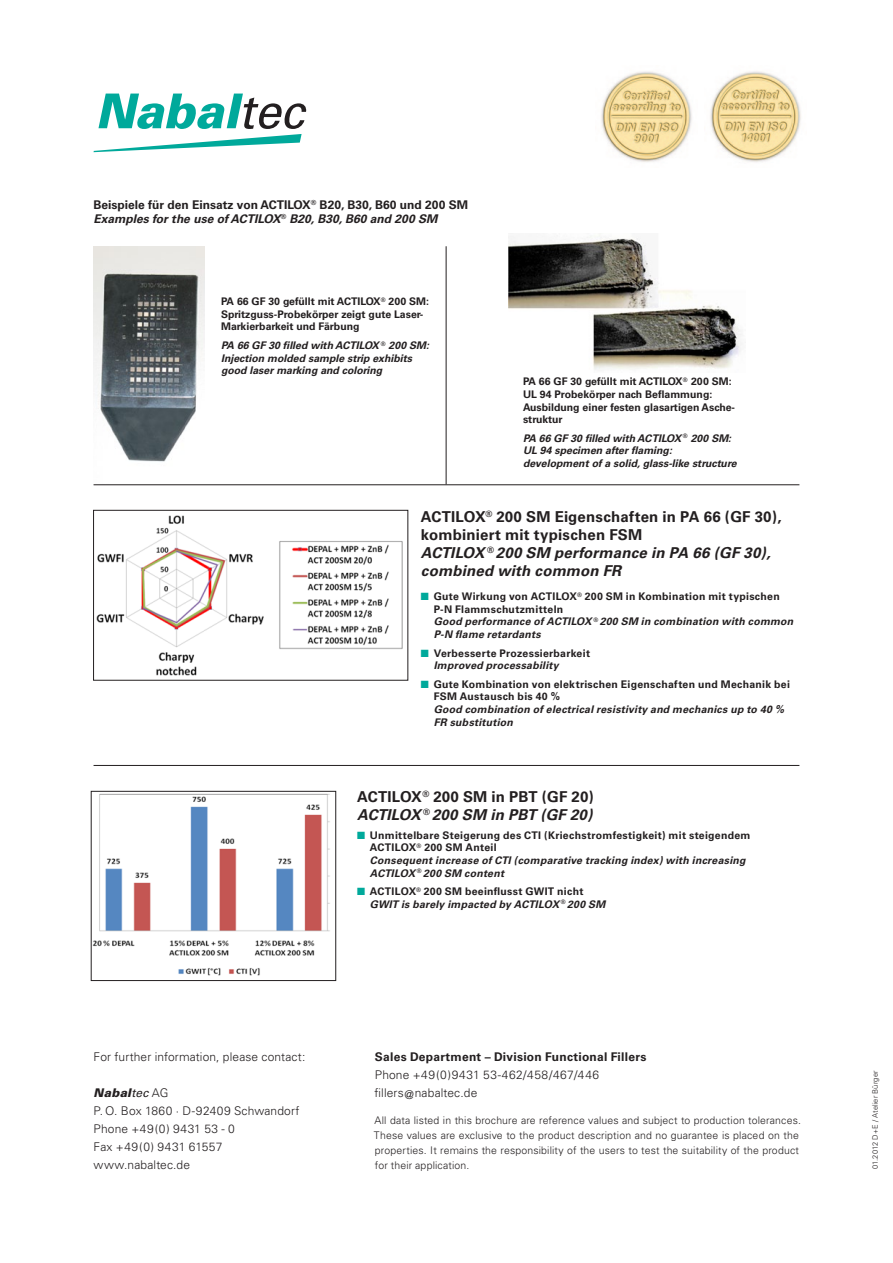
<style>
.page{position:relative;width:893px;height:1263px;background:#fff}
.page>*{position:absolute;margin:0;border:0;box-sizing:border-box;transform-origin:0 0}
.t1{font:700 15px "Univers";letter-spacing:.01em;color:#231f20}
.t2{font:italic 700 15px/18px "Univers";letter-spacing:.01em;color:#231f20}
.t3{font:300 12px "Univers";letter-spacing:.01em;color:#231f20}
.t4{font:700 12px "Univers";letter-spacing:.005em;color:#231f20}
.t5{font:italic 700 12px "Univers";color:#231f20}
.t6{font:300 12px "Univers";letter-spacing:.04em;color:#231f20}
.t7{font:italic 900 12px "Univers";letter-spacing:.02em;color:#231f20}
.t8{font:italic 700 10.5px/12.6px "Univers";letter-spacing:.015em;color:#231f20}
.t9{font:700 10.5px/12.6px "Univers";letter-spacing:.02em;color:#231f20}
.t10{font:300 10.5px/15px "Univers";letter-spacing:.015em;color:#231f20}
.t11{font:700 10.5px/12.6px "Univers";color:#231f20}
.t12{font:300 7.5px "Univers";letter-spacing:.015em;color:#231f20}
.s1{color:#00a99b}
.s2{font-weight:400}
.s3{font-weight:300;font-style:normal}
</style>
<div class="page">
<svg style="left:94px;top:94px;width:213px;height:58px"></svg>
<img style="left:601px;top:71px;width:91px;height:91px">
<img style="left:710px;top:71px;width:91px;height:91px">
<img style="left:509px;top:235px;width:233px;height:135px">
<img style="left:94px;top:247px;width:110px;height:215px">
<img style="left:93px;top:793px;width:237px;height:183px">
<div style="left:91px;top:791px;width:245px;height:190px;border:1px solid #231f20"></div>
<img style="left:96px;top:515px;width:307px;height:161px">
<div style="left:93px;top:510px;width:315px;height:170px;border:1px solid #231f20"></div>
<hr style="left:94px;top:765px;width:705px;height:1px;background:#231f20">
<hr style="left:94px;top:484px;width:705px;height:1px;background:#231f20">
<hr style="left:446px;top:246px;width:1px;height:238px;background:#231f20">
<p class="t4" style="left:94px;top:198px;width:376px">Beispiele für den Einsatz von ACTILOX<sup>®</sup> B20, B30, B60 und 200 SM</p>
<p class="t5" style="left:94px;top:212px;width:345px">Examples for the use of ACTILOX<sup>®</sup> B20, B30, B60 and 200 SM</p>
<p class="t11" style="left:221px;top:295px;width:209px">PA 66 GF 30 gefüllt mit ACTILOX<sup>®</sup> 200 SM:</p>
<p class="t11" style="left:221px;top:308px;width:204px">Spritzguss-Probekörper zeigt gute Laser-<br>Markierbarkeit und Färbung</p>
<p class="t8" style="left:221px;top:339px;width:209px">PA 66 GF 30 filled with ACTILOX <sup>®</sup> 200 SM:</p>
<p class="t8" style="left:221px;top:352px;width:192px">Injection molded sample strip exhibits</p>
<p class="t8" style="left:221px;top:364px;width:163px">good laser marking and coloring</p>
<p class="t11" style="left:523px;top:375px;width:210px">PA 66 GF 30 gefüllt mit ACTILOX<sup>®</sup> 200 SM:</p>
<p class="t11" style="left:523px;top:388px;width:214px">UL 94 Probekörper nach Beflammung:<br>Ausbildung einer festen glasartigen Asche&shy;struktur</p>
<p class="t8" style="left:523px;top:432px;width:210px">PA 66 GF 30 filled with ACTILOX <sup>®</sup> 200 SM:</p>
<p class="t8" style="left:523px;top:444px;width:150px">UL 94 specimen after flaming:</p>
<p class="t8" style="left:523px;top:457px;width:215px">development of a solid, glass-like structure</p>
<p class="t1" style="left:421px;top:507px;width:362px">ACTILOX<sup>®</sup> 200 SM Eigenschaften in PA 66 (GF 30),</p>
<p class="t1" style="left:421px;top:525px;width:223px">kombiniert mit typischen FSM</p>
<p class="t2" style="left:421px;top:543px;width:351px">ACTILOX <sup>®</sup> 200 SM performance in PA 66 (GF 30), combined with common FR</p>
<p class="t9" style="left:434px;top:590px;width:348px;text-indent:-13px"><span class="s1">■</span> Gute Wirkung von ACTILOX<sup>®</sup> 200 SM in Kombination mit typischen<br>P-N Flammschutzmitteln</p>
<p class="t8" style="left:434px;top:615px;width:361px">Good performance of ACTILOX <sup>®</sup> 200 SM in combination with common<br>P-N flame retardants</p>
<p class="t9" style="left:421px;top:647px;width:171px"><span class="s1">■</span> Verbesserte Prozessierbarkeit</p>
<p class="t8" style="left:434px;top:659px;width:126px">Improved processability</p>
<p class="t9" style="left:434px;top:678px;width:358px;text-indent:-13px"><span class="s1">■</span> Gute Kombination von elektrischen Eigenschaften und Mechanik bei<br>FSM Austausch bis 40 %</p>
<p class="t8" style="left:434px;top:703px;width:352px">Good combination of electrical resistivity and mechanics up to 40 %<br>FR substitution</p>
<p class="t1" style="left:357px;top:788px;width:238px">ACTILOX<sup>®</sup> 200 SM in PBT (GF 20)</p>
<p class="t2" style="left:357px;top:806px;width:237px">ACTILOX <sup>®</sup> 200 SM in PBT (GF 20)</p>
<p class="t9" style="left:357px;top:829px;width:395px"><span class="s1">■</span> Unmittelbare Steigerung des CTI (Kriechstromfestigkeit) mit steigendem</p>
<p class="t9" style="left:370px;top:841px;width:128px">ACTILOX<sup>®</sup> 200 SM Anteil</p>
<p class="t8" style="left:370px;top:854px;width:377px">Consequent increase of CTI (comparative tracking index) with increasing</p>
<p class="t8" style="left:370px;top:867px;width:136px">ACTILOX <sup>®</sup> 200 SM content</p>
<p class="t9" style="left:357px;top:885px;width:228px"><span class="s1">■</span> ACTILOX<sup>®</sup> 200 SM beeinflusst GWIT nicht</p>
<p class="t8" style="left:370px;top:898px;width:237px">GWIT is barely impacted by ACTILOX <sup>®</sup> 200 SM</p>
<p class="t3" style="left:94px;top:1050px;width:213px">For further information, please contact:</p>
<p class="t7" style="left:94px;top:1085px;width:76px">Nabal<span class="s2">tec</span> <span class="s3">AG</span></p>
<p class="t3" style="left:94px;top:1104px;width:207px">P. O. Box 1860 · D-92409 Schwandorf</p>
<p class="t3" style="left:94px;top:1122px;width:143px">Phone +49(0) 9431 53 - 0</p>
<p class="t3" style="left:94px;top:1140px;width:130px">Fax +49(0) 9431 61557</p>
<p class="t3" style="left:94px;top:1158px;width:98px">www.nabaltec.de</p>
<p class="t4" style="left:375px;top:1050px;width:273px">Sales Department – Division Functional Fillers</p>
<p class="t6" style="left:375px;top:1068px;width:226px">Phone +49(0)9431 53-462/458/467/446</p>
<p class="t3" style="left:374px;top:1086px;width:104px">fillers@nabaltec.de</p>
<p class="t10" style="left:374px;top:1113px;width:429px">All data listed in this brochure are reference values and subject to production tolerances.<br>These values are exclusive to the product description and no guarantee is placed on the properties. It remains the responsibility of the users to test the suitability of the product for their application.</p>
<p class="t12" style="left:870px;top:1169px;width:100px;rotate:-90deg">01.2012 D+E / Atelier Bürger</p>
</div>
